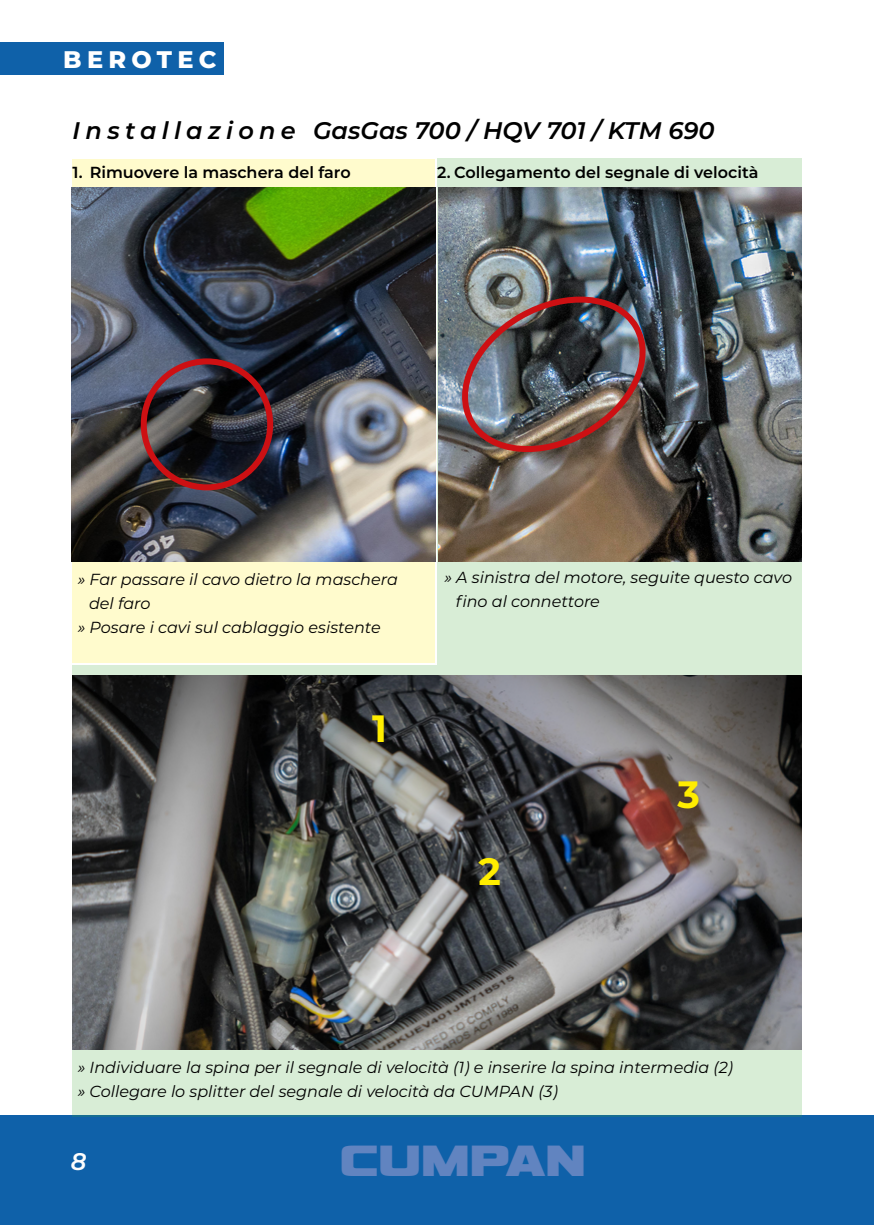
<style>
.page{position:relative;width:874px;height:1225px;background:#fff}
.page>*{position:absolute;margin:0;border:0;box-sizing:border-box;transform-origin:0 0}
.t1{font:700 46px "Vipnagorgialla Rg";color:#6184c0}
.t2{font:700 38px "Montserrat";color:#ffed00}
.t3{font:italic 600 24px "Montserrat";color:#000}
.t4{font:800 24px "Montserrat";letter-spacing:.22em;color:#fff}
.t5{font:italic 600 24px "Montserrat";color:#fdfdfd}
.t6{font:italic 16px/24px "Montserrat";color:#000}
.t7{font:600 16px "Montserrat";color:#000}
</style>
<div class="page">
<div style="left:0;top:1115px;width:873px;height:110px;background:#0f61a9"></div>
<div style="left:0;top:43px;width:223px;height:32px;background:#0f61a9"></div>
<div style="left:72px;top:665px;width:729px;height:451px;background:#d8edd6"></div>
<div style="left:437px;top:159px;width:364px;height:506px;background:#d8edd6"></div>
<div style="left:72px;top:159px;width:362px;height:503px;background:#fffbcd"></div>
<img style="left:72px;top:187px;width:363px;height:374px">
<div style="left:141px;top:358px;width:132px;height:132px;border:6px solid #cd1013;border-radius:50%"></div>
<img style="left:438px;top:187px;width:363px;height:374px">
<img style="left:453px;top:287px;width:201px;height:175px">
<img style="left:72px;top:675px;width:729px;height:375px">
<h3 class="t4" style="left:63px;top:41px;width:155px">BEROTEC</h3>
<h3 class="t3" style="left:73px;top:114px;width:643px">I n s t a l l a z i o n e GasGas 700 / HQV 701 / KTM 690</h3>
<p class="t7" style="left:73px;top:161px;width:279px">1. Rimuovere la maschera del faro</p>
<p class="t7" style="left:437px;top:161px;width:323px">2. Collegamento del segnale di velocità</p>
<p class="t6" style="left:78px;top:567px;width:321px">» Far passare il cavo dietro la maschera</p>
<p class="t6" style="left:89px;top:591px;width:63px">del faro</p>
<p class="t6" style="left:78px;top:615px;width:304px">» Posare i cavi sul cablaggio esistente</p>
<h2 class="t2" style="left:372px;top:701px;width:16px">1</h2>
<p class="t6" style="left:455px;top:565px;width:337px;text-indent:-11px">» A sinistra del motore, seguite questo cavo fino al connettore</p>
<h2 class="t2" style="left:478px;top:844px;width:24px">2</h2>
<h2 class="t2" style="left:677px;top:767px;width:24px">3</h2>
<p class="t6" style="left:78px;top:1054px;width:656px">» Individuare la spina per il segnale di velocità (1) e inserire la spina intermedia (2) » Collegare lo splitter del segnale di velocità da CUMPAN (3)</p>
<h3 class="t5" style="left:71px;top:1144px;width:17px">8</h3>
<h1 class="t1" style="left:339px;top:1122px;width:247px">CUMPAN</h1>
</div>
